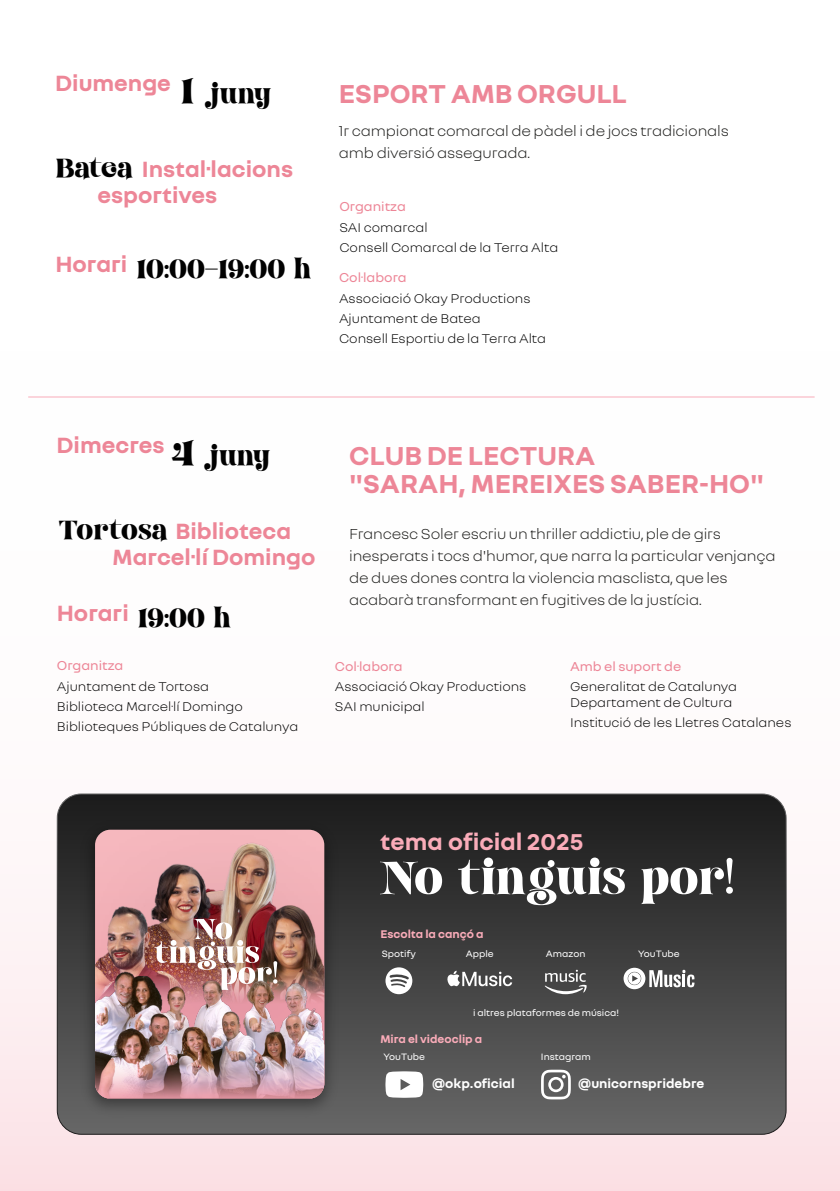
<style>
.page{position:relative;width:840px;height:1191px;background:#fff}
.page>*{position:absolute;margin:0;border:0;box-sizing:border-box;transform-origin:0 0}
.t1{font:51.8px "Break Love";color:#fff}
.t2{font:30px "Break Love";color:#010101}
.t3{font:700 28px/28px "Nouvel R";color:#ed8697}
.t4{font:700 24.8px "Nouvel R";color:#faacb9}
.t5{font:700 23.8px/26px "Nouvel R";color:#ed8697}
.t6{font:300 16px/22px "Nouvel R";letter-spacing:-.01em;color:#1d1d1b}
.t7{font:300 14px/20px "Nouvel R";color:#010101}
.t8{font:14px "Nouvel R";color:#ed8697}
.t9{font:700 13.6px "Nouvel R";color:#fff}
.t10{font:700 12px "Nouvel R";color:#faacb9}
.t11{font:10px "Nouvel R";color:#fff}
.s1{font-size:40.2px}
</style>
<div class="page">
<div style="left:0;top:0;width:839px;height:1191px;background:linear-gradient(to bottom,#fff,#f9e9ec)"></div>
<hr style="left:28px;top:396px;width:786px;height:1px;background:#faacb9">
<svg style="left:57px;top:794px;width:728px;height:340px;background:#404040"></svg>
<svg style="left:385px;top:967px;width:27px;height:27px"></svg>
<svg style="left:544px;top:969px;width:42px;height:25px"></svg>
<svg style="left:446px;top:970px;width:66px;height:16px"></svg>
<svg style="left:623px;top:967px;width:71px;height:22px"></svg>
<svg style="left:385px;top:1071px;width:38px;height:26px"></svg>
<svg style="left:540px;top:1069px;width:30px;height:30px"></svg>
<img style="left:77px;top:817px;width:264px;height:304px">
<img style="left:95px;top:829px;width:229px;height:57px">
<img style="left:95px;top:886px;width:229px;height:212px">
<h3 class="t5" style="left:55px;top:69px;width:117px">Diumenge</h3>
<h2 class="t2" style="left:181px;top:75px;width:91px"><span class="s1">1</span> juny</h2>
<h2 class="t2" style="left:56px;top:149px;width:79px">Batea</h2>
<h3 class="t5" style="left:97px;top:155px;width:197px;text-indent:44px">Instal·lacions esportives</h3>
<h3 class="t5" style="left:55px;top:249px;width:73px">Horari</h3>
<h2 class="t2" style="left:137px;top:250px;width:176px">10:00-19:00 h</h2>
<h3 class="t3" style="left:339px;top:78px;width:289px">ESPORT AMB ORGULL</h3>
<p class="t6" style="left:339px;top:119px;width:391px">1r campionat comarcal de pàdel i de jocs tradicionals amb diversió assegurada.</p>
<p class="t8" style="left:339px;top:198px;width:68px">Organitza</p>
<p class="t7" style="left:339px;top:217px;width:220px">SAI comarcal<br>Consell Comarcal de la Terra Alta</p>
<p class="t8" style="left:339px;top:269px;width:69px">Col·labora</p>
<p class="t7" style="left:339px;top:288px;width:208px">Associació Okay Productions<br>Ajuntament de Batea<br>Consell Esportiu de la Terra Alta</p>
<h3 class="t5" style="left:56px;top:431px;width:110px">Dimecres</h3>
<h2 class="t2" style="left:171px;top:437px;width:101px"><span class="s1">4</span> juny</h2>
<h2 class="t2" style="left:58px;top:511px;width:111px">Tortosa</h2>
<h3 class="t5" style="left:112px;top:517px;width:204px;text-indent:63px">Biblioteca<br>Marcel·lí Domingo</h3>
<h3 class="t5" style="left:57px;top:598px;width:73px">Horari</h3>
<h2 class="t2" style="left:138px;top:598px;width:94px">19:00 h</h2>
<p class="t8" style="left:57px;top:656px;width:68px">Organitza</p>
<p class="t7" style="left:57px;top:675px;width:243px">Ajuntament de Tortosa<br>Biblioteca Marcel·lí Domingo<br>Biblioteques Públiques de Catalunya</p>
<h3 class="t3" style="left:349px;top:440px;width:416px">CLUB DE LECTURA<br>"SARAH, MEREIXES SABER-HO"</h3>
<p class="t6" style="left:349px;top:522px;width:427px">Francesc Soler escriu un thriller addictiu, ple de girs inesperats i tocs d'humor, que narra la particular venjança de dues dones contra la violencia masclista, que les acabarà transformant en fugitives de la justícia.</p>
<p class="t8" style="left:335px;top:657px;width:69px">Col·labora</p>
<p class="t7" style="left:335px;top:676px;width:193px">Associació Okay Productions<br>SAI municipal</p>
<p class="t8" style="left:569px;top:657px;width:113px">Amb el suport de</p>
<p class="t7" style="left:569px;top:678px;width:168px;line-height:16px">Generalitat de Catalunya<br>Departament de Cultura</p>
<p class="t7" style="left:569px;top:712px;width:223px">Institució de les Lletres Catalanes</p>
<h3 class="t4" style="left:380px;top:825px;width:204px">tema oficial 2025</h3>
<h1 class="t1" style="left:379px;top:845px;width:356px">No tinguis por!</h1>
<p class="t10" style="left:380px;top:926px;width:105px">Escolta la cançó a</p>
<p class="t11" style="left:381px;top:947px;width:36px">Spotify</p>
<p class="t11" style="left:465px;top:947px;width:29px">Apple</p>
<p class="t11" style="left:545px;top:947px;width:41px">Amazon</p>
<p class="t11" style="left:637px;top:947px;width:43px">YouTube</p>
<p class="t11" style="left:473px;top:1006px;width:147px">i altres plataformes de música!</p>
<p class="t10" style="left:380px;top:1031px;width:103px">Mira el videoclip a</p>
<p class="t11" style="left:383px;top:1050px;width:43px">YouTube</p>
<p class="t11" style="left:540px;top:1050px;width:51px">Instagram</p>
<p class="t9" style="left:432px;top:1074px;width:84px">@okp.oficial</p>
<p class="t9" style="left:578px;top:1074px;width:127px">@unicornspridebre</p>
</div>
